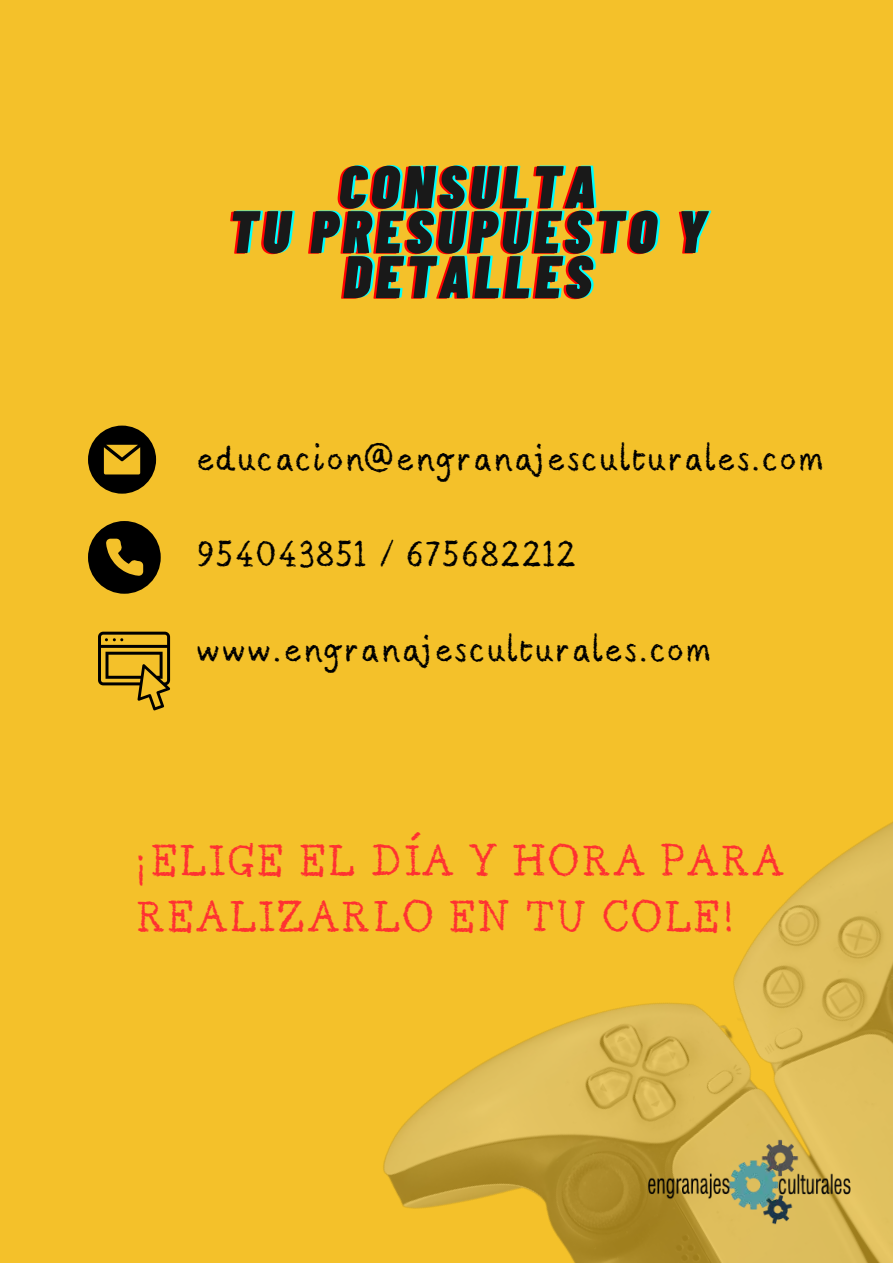
<style>
.page{position:relative;width:893px;height:1263px;background:#f4c12a}
.page>*{position:absolute;margin:0;border:0;box-sizing:border-box;transform-origin:0 0}
.t1{font:italic 900 60px/45px "Barlow Condensed";letter-spacing:.07em;color:#0ff;text-align:center}
.t2{font:37.5px/56.2px "Berton";letter-spacing:.075em;color:#ff3131}
.t3{font:32.25px "Berton";letter-spacing:.075em;color:#000}
</style>
<div class="page">
<img style="left:161px;top:631px;width:732px;height:632px">
<svg style="left:88px;top:426px;width:68px;height:68px"></svg>
<svg style="left:88px;top:521px;width:73px;height:73px"></svg>
<svg style="left:98px;top:632px;width:72px;height:78px"></svg>
<img style="left:643px;top:1140px;width:212px;height:84px">
<h1 class="t1" style="left:231px;top:161px;width:479px">CONSULTA<br>TU PRESUPUESTO Y<br>DETALLES</h1>
<p class="t3" style="left:197px;top:441px;width:629px">educacion@engranajesculturales.com</p>
<p class="t3" style="left:197px;top:537px;width:380px">954043851 / 675682212</p>
<p class="t3" style="left:197px;top:632px;width:516px">www.engranajesculturales.com</p>
<p class="t2" style="left:136px;top:836px;width:648px">¡ELIGE EL DÍA Y HORA PARA<br>REALIZARLO EN TU COLE!</p>
</div>
